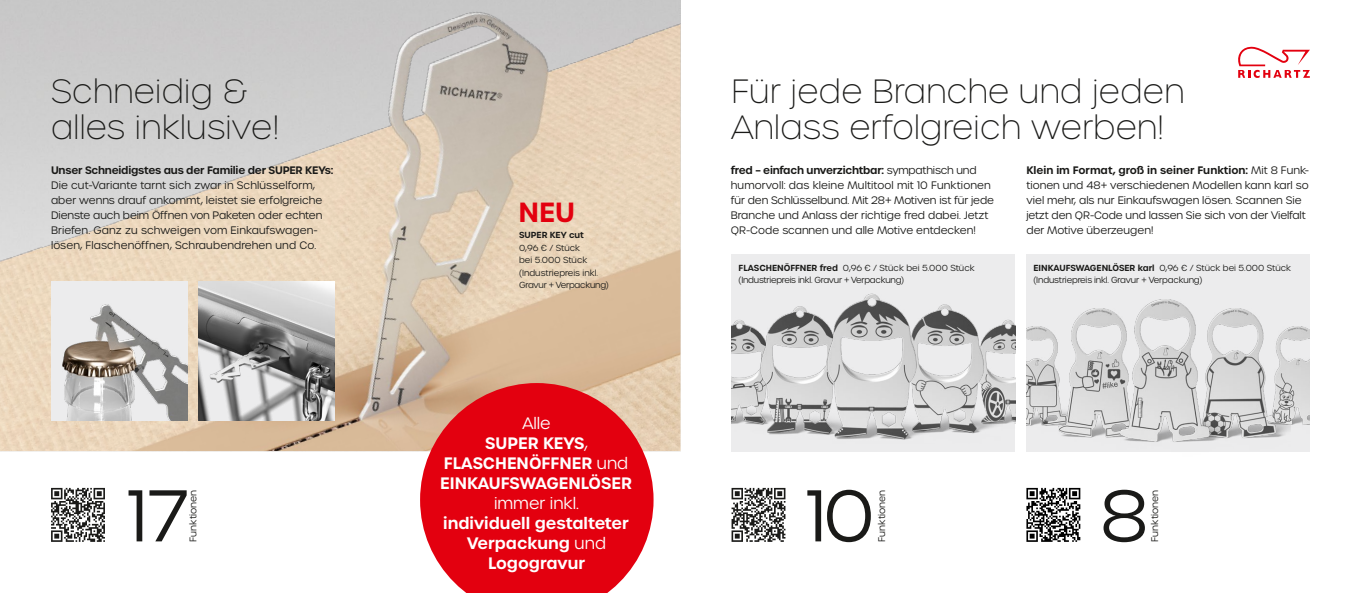
<style>
.page{position:relative;width:1361px;height:593px;background:#fff}
.page>*{position:absolute;margin:0;border:0;box-sizing:border-box;transform-origin:0 0}
.t1{font:300 70.5px "Urbane";color:#1a1a18}
._02__Subheadline{font:100 32.5px/36.5px "Urbane";letter-spacing:.01em;color:#1a1a18}
._9_NEU_Copy_Text{font:600 26.8px "Urbane";color:#e3000f}
.t2{font:600 16px/20px "Urbane";color:#fff;text-align:center}
._1_Copy_NEW{font:300 10.5px/15px "Urbane";color:#1a1a18}
.t3{font:300 9.3px "Urbane";color:#1a1a18}
._1_Copy_NEW-2{font:300 8.5px/12.5px "Urbane";letter-spacing:-.02em;color:#1a1a18}
._1_Copy_NEW-3{font:300 8.5px/12.5px "Urbane";color:#1a1a18}
.s1{font-weight:600}
.s2{font-weight:300}
</style>
<div class="page">
<div style="left:731px;top:254px;width:284px;height:197px;background:#ececed"></div>
<div style="left:1026px;top:254px;width:284px;height:197px;background:#ececed"></div>
<img style="left:0;top:0;width:680px;height:451px">
<img style="left:900px;top:319px;width:115px;height:133px">
<img style="left:731px;top:320px;width:116px;height:132px">
<img style="left:1026px;top:327px;width:32px;height:99px">
<img style="left:753px;top:306px;width:64px;height:133px">
<img style="left:1058px;top:308px;width:63px;height:144px">
<img style="left:945px;top:304px;width:58px;height:139px">
<img style="left:1239px;top:308px;width:51px;height:144px">
<img style="left:1121px;top:300px;width:118px;height:152px">
<img style="left:817px;top:293px;width:128px;height:150px">
<img style="left:198px;top:281px;width:136px;height:139px">
<img style="left:51px;top:281px;width:136px;height:139px">
<img style="left:1267px;top:326px;width:43px;height:109px">
<svg style="left:1238px;top:46px;width:72px;height:32px"></svg>
<svg style="left:51px;top:487px;width:54px;height:54px"></svg>
<svg style="left:731px;top:487px;width:54px;height:54px"></svg>
<svg style="left:1026px;top:487px;width:54px;height:54px"></svg>
<svg style="left:420px;top:383px;width:233px;height:209px;background:#e3232c"></svg>
<p class="_02__Subheadline" style="left:51px;top:73px;width:230px">Schneidig &amp; alles inklusive!</p>
<p class="_1_Copy_NEW" style="left:51px;top:163px;width:284px"><span class="s1">Unser Schneidigstes aus der Familie der SUPER KEYs:<br></span>Die cut-Variante tarnt sich zwar in Schlüsselform, aber wenns drauf ankommt, leistet sie erfolgreiche Dienste auch beim Öffnen von Paketen oder echten Briefen. Ganz zu schweigen vom Einkaufswagen&shy;lösen, Flaschenöffnen, Schraubendrehen und Co.</p>
<p class="t1" style="left:127px;top:470px;width:63px">17</p>
<p class="t3" style="left:187px;top:541px;width:54px;rotate:-90deg">Funktionen</p>
<p class="_9_NEU_Copy_Text" style="left:518px;top:194px;width:58px">NEU</p>
<p class="_1_Copy_NEW-3" style="left:519px;top:228px;width:91px"><span class="s1">SUPER KEY cut<br></span>0,96 € / Stück<br>bei 5.000 Stück (Industriepreis inkl.<br>Gravur + Verpackung)</p>
<p class="t2" style="left:440px;top:413px;width:193px"><span class="s2">Alle<br></span>SUPER KEYS<span class="s2">,<br></span>FLASCHENÖFFNER <span class="s2">und<br></span>EINKAUFSWAGENLÖSER <span class="s2">immer inkl.<br></span>individuell gestalteter<br>Verpackung <span class="s2">und<br></span>Logogravur</p>
<p class="_02__Subheadline" style="left:731px;top:73px;width:454px">Für jede Branche und jeden<br>Anlass erfolgreich werben!</p>
<p class="_1_Copy_NEW" style="left:731px;top:163px;width:265px"><span class="s1">fred – einfach unverzichtbar:</span> sympathisch und humorvoll: das kleine Multitool mit 10 Funktionen für den Schlüsselbund. Mit 28+ Motiven ist für jede Branche und Anlass der richtige fred dabei. Jetzt QR-Code scannen und alle Motive entdecken!</p>
<p class="_1_Copy_NEW" style="left:1026px;top:163px;width:284px"><span class="s1">Klein im Format, groß in seiner Funktion:</span> Mit 8 Funk&shy;tionen und 48+ verschiedenen Modellen kann karl so viel mehr, als nur Einkaufswagen lösen. Scannen Sie jetzt den QR-Code und lassen Sie sich von der Vielfalt der Motive überzeugen!</p>
<p class="_1_Copy_NEW-2" style="left:738px;top:261px;width:238px"><span class="s1">FLASCHENÖFFNER fred</span> 0,96 € / Stück bei 5.000 Stück (Industriepreis inkl. Gravur + Verpackung)</p>
<p class="_1_Copy_NEW-2" style="left:1033px;top:261px;width:259px"><span class="s1">EINKAUFSWAGENLÖSER karl</span> 0,96 € / Stück bei 5.000 Stück (Industriepreis inkl. Gravur + Verpackung)</p>
<p class="t1" style="left:806px;top:470px;width:70px">10</p>
<p class="t3" style="left:875px;top:541px;width:54px;rotate:-90deg">Funktionen</p>
<p class="t1" style="left:1100px;top:470px;width:50px">8</p>
<p class="t3" style="left:1149px;top:541px;width:54px;rotate:-90deg">Funktionen</p>
</div>
